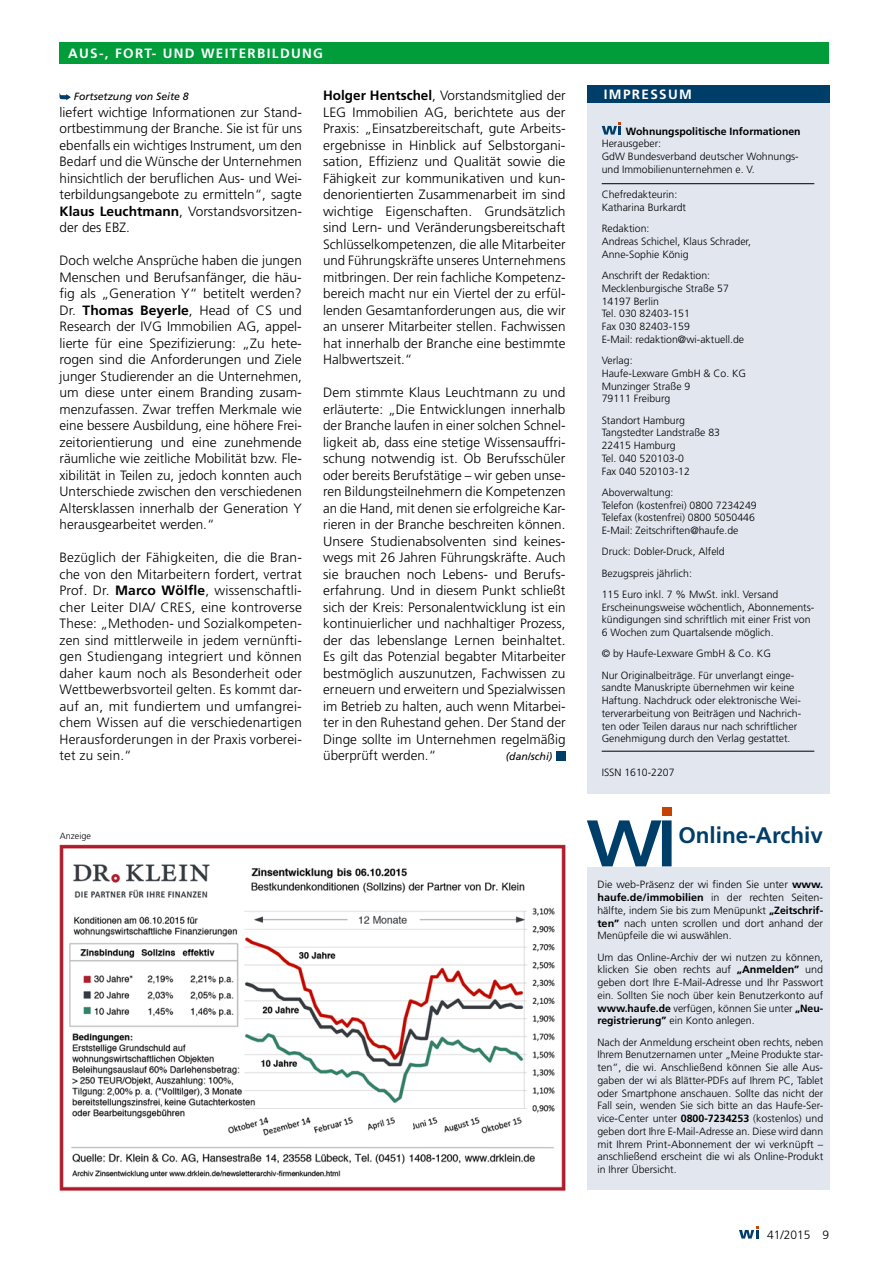
<style>
.page{position:relative;width:893px;height:1263px;background:#fff}
.page>*{position:absolute;margin:0;border:0;box-sizing:border-box;transform-origin:0 0}
.t1{font:700 22.5px "Frutiger";color:#003e6a}
.t2{font:300 13.5px/16.5px "Frutiger";color:#000;text-align:justify}
.t3{font:700 13.5px "Frutiger";letter-spacing:.1em;color:#fff}
.t4{font:300 12px "Frutiger";color:#000}
.t5{font:300 10.5px/12.8px "Frutiger";color:#000}
.t6{font:700 10.5px "Frutiger";color:#000}
.t7{font:italic 10.5px "Frutiger";color:#000}
.t8{font:300 9px "Frutiger";color:#000}
.s1{font-weight:700}
</style>
<div class="page">
<div style="left:60px;top:43px;width:769px;height:21px;background:#009d3a"></div>
<div style="left:587px;top:85px;width:242px;height:708px;background:#e1e6ef"></div>
<hr style="left:602px;top:183px;width:212px;height:1px;background:#000">
<hr style="left:602px;top:751px;width:212px;height:1px;background:#000">
<div style="left:587px;top:85px;width:242px;height:17px;background:#003e6a"></div>
<svg style="left:602px;top:122px;width:19px;height:13px"></svg>
<img style="left:59px;top:844px;width:507px;height:347px">
<div style="left:587px;top:867px;width:242px;height:322px;background:#e1e6ef"></div>
<svg style="left:587px;top:820px;width:85px;height:46px"></svg>
<div style="left:662px;top:807px;width:10px;height:9px;background:#c54200"></div>
<div style="left:556px;top:751px;width:10px;height:9px;background:#003e6a"></div>
<svg style="left:60px;top:93px;width:11px;height:7px"></svg>
<svg style="left:739px;top:1226px;width:20px;height:12px"></svg>
<p class="t3" style="left:68px;top:46px;width:256px">AUS-, FORT- UND WEITERBILDUNG</p>
<p class="t7" style="left:74px;top:91px;width:116px">Fortsetzung von Seite 8</p>
<p class="t2" style="left:60px;top:104px;width:244px">liefert wichtige Informationen zur Stand&shy;ortbestimmung der Branche. Sie ist für uns ebenfalls ein wichtiges Instrument, um den Bedarf und die Wünsche der Unternehmen hinsichtlich der beruflichen Aus- und Wei&shy;terbildungsangebote zu ermitteln“, sagte <span class="s1">Klaus Leuchtmann</span>, Vorstandsvorsitzen&shy;der des EBZ.</p>
<p class="t2" style="left:60px;top:253px;width:244px">Doch welche Ansprüche haben die jungen Menschen und Berufsanfänger, die häu&shy;fig als „Generation Y“ betitelt werden?<br>Dr. <span class="s1">Thomas Beyerle</span>, Head of CS und Research der IVG Immobilien AG, appel&shy;lierte für eine Spezifizierung: „Zu hete&shy;rogen sind die Anforderungen und Ziele junger Studierender an die Unternehmen, um diese unter einem Branding zusam&shy;menzufassen. Zwar treffen Merkmale wie eine bessere Ausbildung, eine höhere Frei&shy;zeitorientierung und eine zunehmende räumliche wie zeitliche Mobilität bzw. Fle&shy;xibilität in Teilen zu, jedoch konnten auch Unterschiede zwischen den verschiedenen Altersklassen innerhalb der Generation Y herausgearbeitet werden.“</p>
<p class="t2" style="left:60px;top:550px;width:244px">Bezüglich der Fähigkeiten, die die Bran&shy;che von den Mitarbeitern fordert, vertrat Prof. Dr. <span class="s1">Marco Wölfle</span>, wissenschaftli&shy;cher Leiter DIA/ CRES, eine kontroverse These: „Methoden- und Sozialkompeten&shy;zen sind mittlerweile in jedem vernünfti&shy;gen Studiengang integriert und können daher kaum noch als Besonderheit oder Wettbewerbsvorteil gelten. Es kommt dar&shy;auf an, mit fundiertem und umfangrei&shy;chem Wissen auf die verschiedenartigen Herausforderungen in der Praxis vorberei&shy;tet zu sein.“</p>
<p class="t2" style="left:323px;top:88px;width:244px"><span class="s1">Holger Hentschel</span>, Vorstandsmitglied der LEG Immobilien AG, berichtete aus der Praxis: „Einsatzbereitschaft, gute Arbeits&shy;ergebnisse in Hinblick auf Selbstorgani&shy;sation, Effizienz und Qualität sowie die Fähigkeit zur kommunikativen und kun&shy;denorientierten Zusammenarbeit im sind wichtige Eigenschaften. Grundsätzlich sind Lern- und Veränderungsbereitschaft Schlüsselkompetenzen, die alle Mitarbeiter und Führungskräfte unseres Unternehmens mitbringen. Der rein fachliche Kompetenz&shy;bereich macht nur ein Viertel der zu erfül&shy;lenden Gesamtanforderungen aus, die wir an unserer Mitarbeiter stellen. Fachwissen hat innerhalb der Branche eine bestimmte Halbwertszeit.“</p>
<p class="t2" style="left:323px;top:385px;width:244px">Dem stimmte Klaus Leuchtmann zu und erläuterte: „Die Entwicklungen innerhalb der Branche laufen in einer solchen Schnel&shy;ligkeit ab, dass eine stetige Wissensauffri&shy;schung notwendig ist. Ob Berufsschüler oder bereits Berufstätige – wir geben unse&shy;ren Bildungsteilnehmern die Kompetenzen an die Hand, mit denen sie erfolgreiche Kar&shy;rieren in der Branche beschreiten können.<br>Unsere Studienabsolventen sind keines&shy;wegs mit 26 Jahren Führungskräfte. Auch sie brauchen noch Lebens- und Berufs&shy;erfahrung. Und in diesem Punkt schließt sich der Kreis: Personalentwicklung ist ein kontinuierlicher und nachhaltiger Prozess, der das lebenslange Lernen beinhaltet.<br>Es gilt das Potenzial begabter Mitarbeiter bestmöglich auszunutzen, Fachwissen zu erneuern und erweitern und Spezialwissen im Betrieb zu halten, auch wenn Mitarbei&shy;ter in den Ruhestand gehen. Der Stand der Dinge sollte im Unternehmen regelmäßig überprüft werden.“</p>
<p class="t7" style="left:506px;top:751px;width:48px">(dan/schi)</p>
<p class="t8" style="left:60px;top:831px;width:33px">Anzeige</p>
<p class="t3" style="left:604px;top:86px;width:90px">IMPRESSUM</p>
<p class="t6" style="left:626px;top:125px;width:176px">Wohnungspolitische Informationen</p>
<p class="t5" style="left:602px;top:137px;width:199px">Herausgeber:<br>GdW Bundesverband deutscher Wohnungs&shy;und Immobilienunternehmen e. V.</p>
<p class="t5" style="left:602px;top:188px;width:86px">Chefredakteurin:<br>Katharina Burkardt</p>
<p class="t5" style="left:602px;top:222px;width:151px">Redaktion:<br>Andreas Schichel, Klaus Schrader,<br>Anne-Sophie König</p>
<p class="t5" style="left:602px;top:269px;width:144px">Anschrift der Redaktion:<br>Mecklenburgische Straße 57<br>14197 Berlin<br>Tel. 030 82403-151<br>Fax 030 82403-159<br>E-Mail: redaktion@wi-aktuell.de</p>
<p class="t5" style="left:602px;top:354px;width:146px">Verlag:<br>Haufe-Lexware GmbH &amp; Co. KG<br>Munzinger Straße 9<br>79111 Freiburg</p>
<p class="t5" style="left:602px;top:414px;width:120px">Standort Hamburg<br>Tangstedter Landstraße 83<br>22415 Hamburg<br>Tel. 040 520103-0<br>Fax 040 520103-12</p>
<p class="t5" style="left:602px;top:486px;width:157px">Aboverwaltung:<br>Telefon (kostenfrei) 0800 7234249<br>Telefax (kostenfrei) 0800 5050446<br>E-Mail: Zeitschriften@haufe.de</p>
<p class="t5" style="left:602px;top:541px;width:178px;line-height:21.3px">Druck: Dobler-Druck, Alfeld<br>Bezugspreis jährlich:<br>115 Euro inkl. 7 % MwSt. inkl. Versand</p>
<p class="t5" style="left:602px;top:601px;width:214px">Erscheinungsweise wöchentlich, Abonnements&shy;kündigungen sind schriftlich mit einer Frist von<br>6 Wochen zum Quartalsende möglich.</p>
<p class="t5" style="left:602px;top:643px;width:193px;line-height:21.3px">© by Haufe-Lexware GmbH &amp; Co. KG<br>Nur Originalbeiträge. Für unverlangt einge-</p>
<p class="t5" style="left:602px;top:681px;width:201px">sandte Manuskripte übernehmen wir keine Haftung. Nachdruck oder elektronische Wei&shy;terverarbeitung von Beiträgen und Nachrich&shy;ten oder Teilen daraus nur nach schriftlicher Genehmigung durch den Verlag gestattet.</p>
<p class="t5" style="left:602px;top:766px;width:74px">ISSN 1610-2207</p>
<h1 class="t1" style="left:678px;top:822px;width:146px">Online-Archiv</h1>
<p class="t5" style="left:597px;top:878px;width:227px;text-align:justify">Die web-Präsenz der wi finden Sie unter <span class="s1">www. haufe.de/immobilien</span> in der rechten Seiten&shy;hälfte, indem Sie bis zum Menüpunkt <span class="s1">„Zeitschrif&shy;ten”</span> nach unten scrollen und dort anhand der Menüpfeile die wi auswählen.</p>
<p class="t5" style="left:597px;top:951px;width:227px;text-align:justify">Um das Online-Archiv der wi nutzen zu können, klicken Sie oben rechts auf <span class="s1">„Anmelden”</span> und geben dort Ihre E-Mail-Adresse und Ihr Passwort ein. Sollten Sie noch über kein Benutzerkonto auf <span class="s1">www.haufe.de</span> verfügen, können Sie unter <span class="s1">„Neu&shy;registrierung”</span> ein Konto anlegen.</p>
<p class="t5" style="left:597px;top:1036px;width:227px;text-align:justify">Nach der Anmeldung erscheint oben rechts, neben Ihrem Benutzernamen unter „Meine Produkte star&shy;ten”, die wi. Anschließend können Sie alle Aus&shy;gaben der wi als Blätter-PDFs auf Ihrem PC, Tablet oder Smartphone anschauen. Sollte das nicht der Fall sein, wenden Sie sich bitte an das Haufe-Ser&shy;vice-Center unter <span class="s1">0800-7234253</span> (kostenlos) und geben dort Ihre E-Mail-Adresse an. Diese wird dann mit Ihrem Print-Abonnement der wi verknüpft – anschließend erscheint die wi als Online-Produkt in Ihrer Übersicht.</p>
<p class="t4" style="left:767px;top:1227px;width:64px">41/2015 9</p>
</div>
